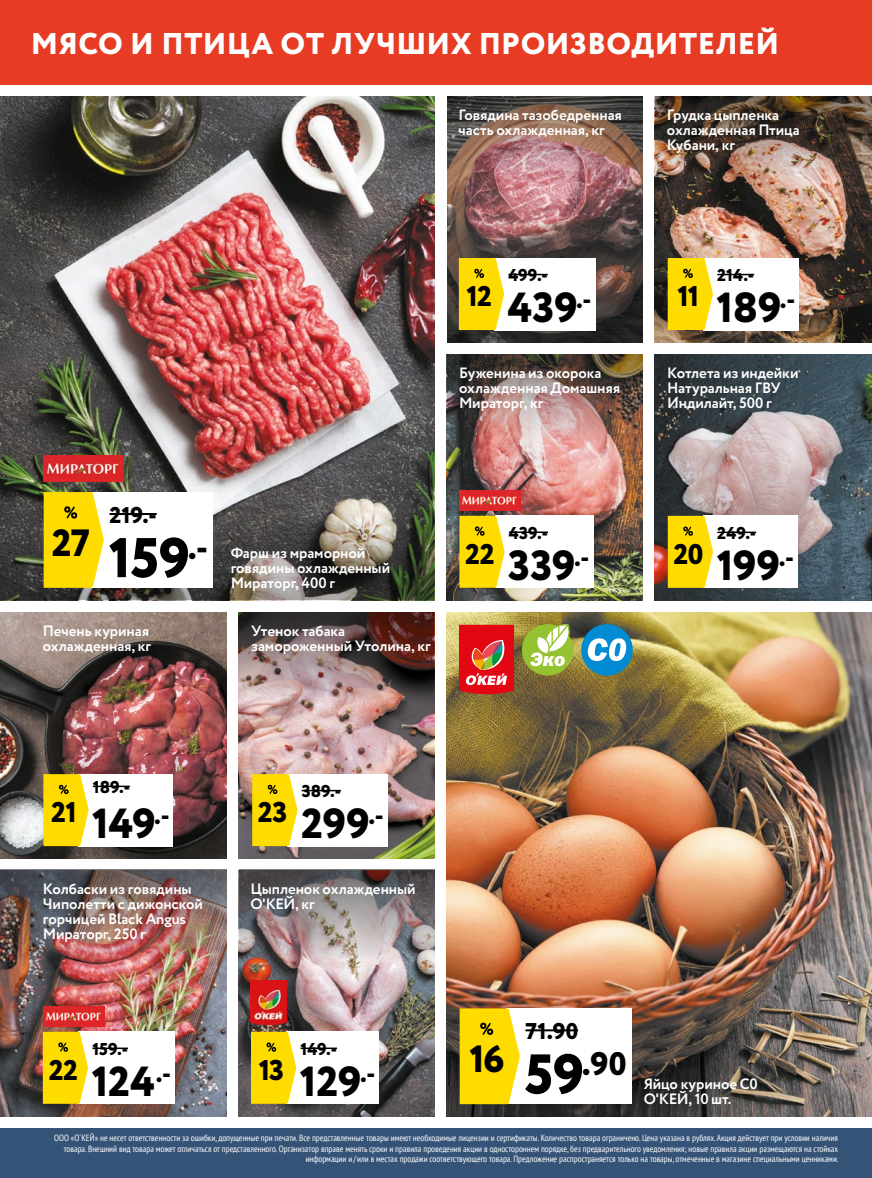
<style>
.page{position:relative;width:872px;height:1178px;background:#fff}
.page>*{position:absolute;margin:0;border:0;box-sizing:border-box;transform-origin:0 0}
.t1{font:800 55.8px "Circe";color:#000}
.t2{font:800 42px "Circe";letter-spacing:-.005em;color:#000}
.t3{font:800 37.95px "Circe";color:#000}
.t4{font:800 32.55px "Circe";color:#000}
.t5{font:800 30px "Circe";letter-spacing:.015em;color:#fff}
.t6{font:800 28.5px "Circe";letter-spacing:-.015em;color:#000}
.t7{font:800 22.8px "Circe";letter-spacing:.005em;color:#000}
.t8{font:italic 19.35px "Franklin Gothic Heavy C";color:#fff}
.t9{font:800 17.1px "Circe";color:#000}
.t10{font:700 15px/15px "Circe";letter-spacing:-.005em;color:#fff}
.t11{font:condensed 9px/10.5px "PT Sans";color:#fff;text-align:right}
.s1{font-size:55.8px}
</style>
<div class="page">
<img style="left:0;top:96px;width:435px;height:504px">
<img style="left:0;top:612px;width:226px;height:246px">
<img style="left:447px;top:612px;width:425px;height:504px">
<img style="left:655px;top:354px;width:217px;height:246px">
<img style="left:238px;top:612px;width:197px;height:246px">
<img style="left:0;top:976px;width:226px;height:140px">
<img style="left:238px;top:870px;width:197px;height:246px">
<img style="left:447px;top:96px;width:196px;height:246px">
<img style="left:446px;top:354px;width:197px;height:246px">
<img style="left:239px;top:869px;width:196px;height:107px">
<img style="left:238px;top:612px;width:196px;height:107px">
<img style="left:0;top:869px;width:226px;height:107px">
<div style="left:0;top:1128px;width:872px;height:50px;background:#355377"></div>
<img style="left:0;top:492px;width:434px;height:108px">
<img style="left:655px;top:198px;width:217px;height:144px">
<div style="left:703px;top:516px;width:95px;height:72px;background:#fff"></div>
<hr style="left:717px;top:532px;width:39px;height:1px;background:#000">
<svg style="left:668px;top:516px;width:45px;height:72px;background:#fbdb17"></svg>
<div style="left:78px;top:1032px;width:97px;height:72px;background:#fff"></div>
<hr style="left:92px;top:1047px;width:36px;height:2px;background:#000">
<svg style="left:43px;top:1032px;width:45px;height:72px;background:#fbdb17"></svg>
<div style="left:79px;top:774px;width:94px;height:72px;background:#fff"></div>
<hr style="left:93px;top:786px;width:37px;height:1px;background:#000">
<svg style="left:43px;top:774px;width:46px;height:72px;background:#fadb1a"></svg>
<div style="left:287px;top:774px;width:101px;height:72px;background:#fff"></div>
<hr style="left:302px;top:790px;width:39px;height:1px;background:#000">
<svg style="left:252px;top:774px;width:45px;height:72px;background:#fadb15"></svg>
<div style="left:507px;top:1008px;width:124px;height:96px;background:#fff"></div>
<hr style="left:525px;top:1029px;width:53px;height:2px;background:#000">
<svg style="left:459px;top:1008px;width:61px;height:96px;background:#f9da18"></svg>
<div style="left:91px;top:492px;width:122px;height:96px;background:#fff"></div>
<hr style="left:109px;top:513px;width:48px;height:2px;background:#000">
<svg style="left:44px;top:492px;width:60px;height:96px;background:#fbdc18"></svg>
<img style="left:251px;top:980px;width:35px;height:45px">
<img style="left:43px;top:1006px;width:62px;height:20px">
<img style="left:44px;top:455px;width:79px;height:26px">
<img style="left:459px;top:490px;width:61px;height:20px">
<div style="left:286px;top:1032px;width:93px;height:72px;background:#fff"></div>
<hr style="left:300px;top:1047px;width:37px;height:2px;background:#000">
<svg style="left:251px;top:1032px;width:45px;height:72px;background:#fbdb16"></svg>
<div style="left:581px;top:624px;width:52px;height:51px;background:#008bd2;border-radius:50%"></div>
<svg style="left:588px;top:638px;width:38px;height:23px"></svg>
<div style="left:522px;top:624px;width:51px;height:51px;background:#95c230;border-radius:50%"></div>
<svg style="left:535px;top:622px;width:36px;height:32px"></svg>
<svg style="left:459px;top:625px;width:55px;height:69px;background:#db3132"></svg>
<img style="left:655px;top:96px;width:217px;height:102px">
<img style="left:447px;top:354px;width:196px;height:102px">
<img style="left:447px;top:96px;width:195px;height:102px">
<div style="left:703px;top:258px;width:96px;height:72px;background:#fff"></div>
<hr style="left:717px;top:274px;width:37px;height:1px;background:#000">
<svg style="left:667px;top:258px;width:46px;height:72px;background:#f8d918"></svg>
<hr style="left:871px;top:492px;width:1px;height:108px;background:#000">
<div style="left:494px;top:258px;width:102px;height:72px;background:#fff"></div>
<hr style="left:508px;top:274px;width:40px;height:1px;background:#000">
<svg style="left:459px;top:258px;width:45px;height:72px;background:#fbdc17"></svg>
<div style="left:495px;top:516px;width:98px;height:72px;background:#fff"></div>
<hr style="left:509px;top:531px;width:39px;height:2px;background:#000">
<svg style="left:459px;top:516px;width:45px;height:72px;background:#f9da14"></svg>
<div style="left:0;top:0;width:872px;height:84px;background:#e73b23"></div>
<h3 class="t5" style="left:31px;top:23px;width:749px">МЯСО И ПТИЦА ОТ ЛУЧШИХ ПРОИЗВОДИТЕЛЕЙ</h3>
<h3 class="t10" style="left:458px;top:108px;width:165px">Говядина тазобедренная часть охлажденная, кг</h3>
<h3 class="t10" style="left:667px;top:108px;width:134px">Грудка цыпленка охлажденная Птица<br>Кубани, кг</h3>
<h3 class="t9" style="left:508px;top:264px;width:41px">499.-</h3>
<h3 class="t9" style="left:717px;top:264px;width:38px">214.-</h3>
<h3 class="t6" style="left:466px;top:277px;width:27px">12</h3>
<h2 class="t2" style="left:508px;top:279px;width:85px">439<sup>.-</sup></h2>
<h3 class="t6" style="left:677px;top:277px;width:23px">11</h3>
<h2 class="t2" style="left:716px;top:279px;width:80px">189<sup>.-</sup></h2>
<h3 class="t10" style="left:459px;top:366px;width:162px">Буженина из окорока охлажденная Домашняя<br>Мираторг, кг</h3>
<h3 class="t10" style="left:667px;top:366px;width:133px">Котлета из индейки<br>Натуральная ГВУ<br>Индилайт, 500 г</h3>
<h3 class="t7" style="left:109px;top:500px;width:49px">219.-</h3>
<h3 class="t3" style="left:52px;top:517px;width:40px">27</h3>
<h1 class="t1" style="left:109px;top:520px;width:101px">159<sup>.-</sup></h1>
<h3 class="t10" style="left:231px;top:546px;width:161px">Фарш из мраморной говядины охлажденный<br>Мираторг, 400 г</h3>
<h3 class="t6" style="left:465px;top:534px;width:31px">22</h3>
<h3 class="t9" style="left:509px;top:521px;width:41px">439.-</h3>
<h2 class="t2" style="left:508px;top:537px;width:83px">339<sup>.-</sup></h2>
<h3 class="t6" style="left:673px;top:534px;width:31px">20</h3>
<h3 class="t9" style="left:717px;top:522px;width:40px">249.-</h3>
<h2 class="t2" style="left:716px;top:537px;width:79px">199<sup>.-</sup></h2>
<h3 class="t10" style="left:43px;top:624px;width:110px">Печень куриная охлажденная, кг</h3>
<h3 class="t10" style="left:251px;top:624px;width:181px">Утенок табака замороженный Утолина, кг</h3>
<h3 class="t8" style="left:530px;top:648px;width:36px">Эко</h3>
<h3 class="t9" style="left:93px;top:776px;width:39px">189.-</h3>
<h3 class="t9" style="left:302px;top:780px;width:41px">389.-</h3>
<h3 class="t6" style="left:51px;top:793px;width:27px">21</h3>
<h2 class="t2" style="left:92px;top:795px;width:79px">149<sup>.-</sup></h2>
<h3 class="t6" style="left:258px;top:793px;width:31px">23</h3>
<h2 class="t2" style="left:301px;top:795px;width:84px">299<sup>.-</sup></h2>
<h3 class="t10" style="left:43px;top:882px;width:162px">Колбаски из говядины<br>Чиполетти с дижонской горчицей Black Angus<br>Мираторг, 250 г</h3>
<h3 class="t10" style="left:250px;top:882px;width:167px">Цыпленок охлажденный<br>О'КЕЙ, кг</h3>
<h3 class="t7" style="left:525px;top:1016px;width:54px">71.90</h3>
<h3 class="t6" style="left:49px;top:1050px;width:31px">22</h3>
<h3 class="t9" style="left:92px;top:1037px;width:37px">159.-</h3>
<h2 class="t2" style="left:92px;top:1053px;width:81px">124<sup>.-</sup></h2>
<h3 class="t6" style="left:259px;top:1050px;width:27px">13</h3>
<h3 class="t9" style="left:300px;top:1037px;width:38px">149.-</h3>
<h2 class="t2" style="left:300px;top:1053px;width:77px">129<sup>.-</sup></h2>
<h3 class="t3" style="left:469px;top:1033px;width:37px">16</h3>
<h3 class="t4" style="left:524px;top:1042px;width:103px"><span class="s1">59</span>.90</h3>
<h3 class="t10" style="left:643px;top:1077px;width:115px">Яйцо куриное С0<br>О'КЕЙ, 10 шт.</h3>
<p class="t11" style="left:54px;top:1132px;width:786px">ООО «О´КЕЙ» не несет ответственности за ошибки, допущенные при печати. Все представленные товары имеют необходимые лицензии и сертификаты. Количество товара ограничено. Цена указана в рублях. Акция действует при условии наличия товара. Внешний вид товара может отличаться от представленного. Организатор вправе менять сроки и правила проведения акции в одностороннем порядке, без предварительного уведомления; новые правила акции размещаются на стойках информации и / или в местах продажи соответствующего товара. Предложение распространяется только на товары, отмеченные в магазине специальными ценниками.</p>
</div>
